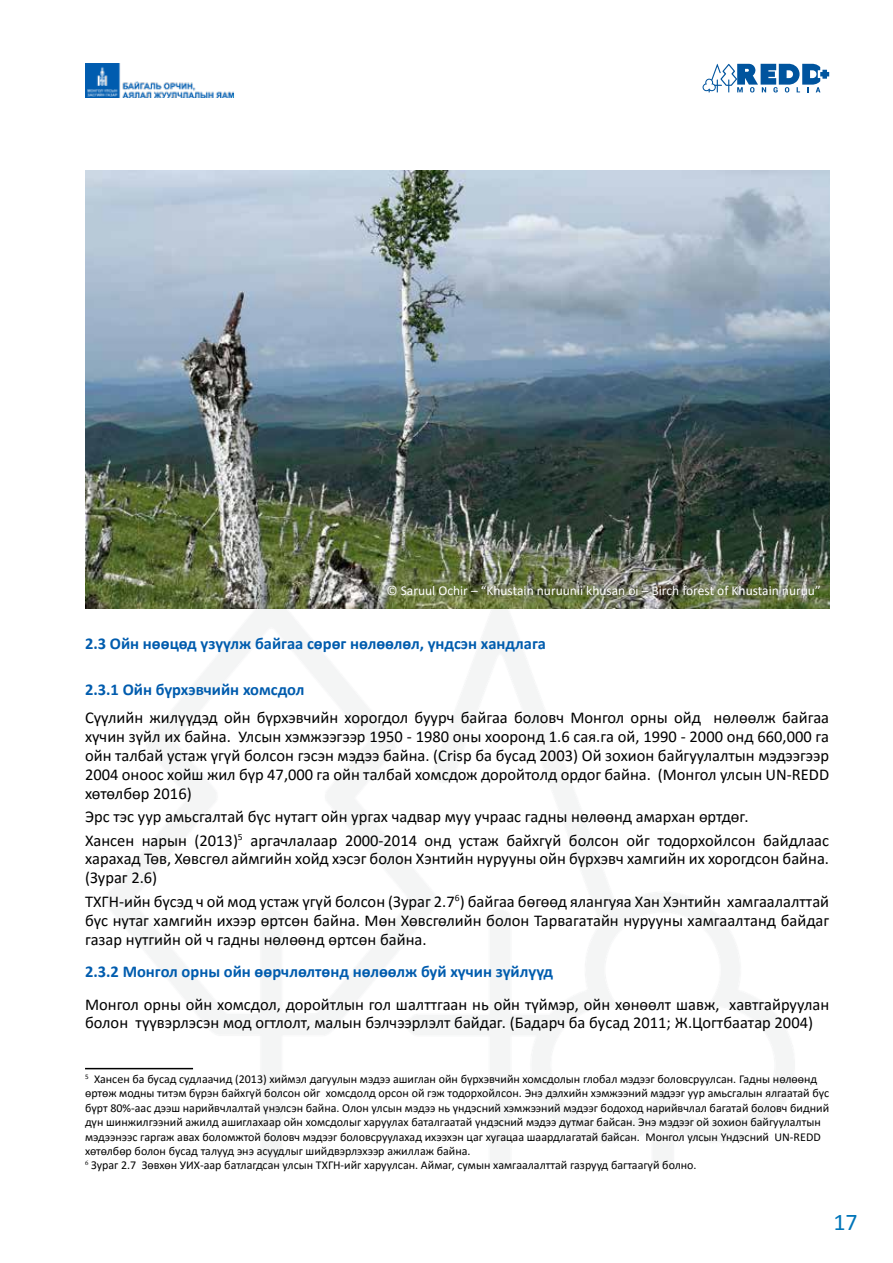
<style>
.page{position:relative;width:893px;height:1263px;background:#fff}
.page>*{position:absolute;margin:0;border:0;box-sizing:border-box;transform-origin:0 0}
.t1{font:24px "Calibri";color:#0075b9}
.t2{font:16.5px/18.9px "Calibri";color:#000}
.t3{font:700 16.5px "Calibri";color:#005cae}
.t4{font:13.5px "Calibri";color:#fff}
.t5{font:12px/14.4px "Calibri";color:#000}
</style>
<div class="page">
<img style="left:85px;top:596px;width:745px;height:570px">
<svg style="left:703px;top:64px;width:126px;height:28px"></svg>
<img style="left:85px;top:64px;width:149px;height:34px">
<hr style="left:85px;top:1068px;width:108px;height:1px;background:#000">
<img style="left:85px;top:170px;width:744px;height:438px">
<p class="t4" style="left:386px;top:581px;width:436px">© Saruul Ochir – “Khustain nuruunii khusan oi – Birch forest of Khustain nuruu”</p>
<p class="t3" style="left:85px;top:632px;width:462px">2.3 Ойн нөөцөд үзүүлж байгаа сөрөг нөлөөлөл, үндсэн хандлага</p>
<p class="t3" style="left:85px;top:678px;width:221px">2.3.1 Ойн бүрхэвчийн хомсдол</p>
<p class="t2" style="left:85px;top:708px;width:746px;text-align:justify">Сүүлийн жилүүдэд ойн бүрхэвчийн хорогдол буурч байгаа боловч Монгол орны ойд нөлөөлж байгаа хүчин зүйл их байна. Улсын хэмжээгээр 1950 - 1980 оны хооронд 1.6 сая.га ой, 1990 - 2000 онд 660,000 га ойн талбай устаж үгүй болсон гэсэн мэдээ байна. (Crisp ба бусад 2003) Ой зохион байгуулалтын мэдээгээр 2004 оноос хойш жил бүр 47,000 га ойн талбай хомсдож доройтолд ордог байна. (Монгол улсын UN-REDD хөтөлбөр 2016)</p>
<p class="t2" style="left:85px;top:805px;width:746px;line-height:23.2px">Эрс тэс уур амьсгалтай бүс нутагт ойн ургах чадвар муу учраас гадны нөлөөнд амархан өртдөг.<br>Хансен нарын (2013)<sup>5</sup> аргачлалаар 2000-2014 онд устаж байхгүй болсон ойг тодорхойлсон байдлаас</p>
<p class="t2" style="left:85px;top:849px;width:746px">харахад Төв, Хөвсгөл аймгийн хойд хэсэг болон Хэнтийн нурууны ойн бүрхэвч хамгийн их хорогдсон байна. (Зураг 2.6)</p>
<p class="t2" style="left:85px;top:891px;width:746px;text-align:justify">ТХГН-ийн бүсэд ч ой мод устаж үгүй болсон (Зураг 2.7<sup>6</sup>) байгаа бөгөөд ялангуяа Хан Хэнтийн хамгаалалттай бүс нутаг хамгийн ихээр өртсөн байна. Мөн Хөвсгөлийн болон Тарвагатайн нурууны хамгаалтанд байдаг газар нутгийн ой ч гадны нөлөөнд өртсөн байна.</p>
<p class="t3" style="left:85px;top:959px;width:470px">2.3.2 Монгол орны ойн өөрчлөлтөнд нөлөөлж буй хүчин зүйлүүд</p>
<p class="t2" style="left:85px;top:994px;width:746px;line-height:18px">Монгол орны ойн хомсдол, доройтлын гол шалттгаан нь ойн түймэр, ойн хөнөөлт шавж, хавтгайруулан болон түүвэрлэсэн мод огтлолт, малын бэлчээрлэлт байдаг. (Бадарч ба бусад 2011; Ж.Цогтбаатар 2004)</p>
<p class="t5" style="left:85px;top:1071px;width:746px"><sup>5</sup> Хансен ба бусад судлаачид (2013) хиймэл дагуулын мэдээ ашиглан ойн бүрхэвчийн хомсдолын глобал мэдээг боловсруулсан. Гадны нөлөөнд өртөж модны титэм бүрэн байхгүй болсон ойг хомсдолд орсон ой гэж тодорхойлсон. Энэ дэлхийн хэмжээний мэдээг уур амьсгалын ялгаатай бүс бүрт 80%-аас дээш нарийвчлалтай үнэлсэн байна. Олон улсын мэдээ нь үндэсний хэмжээний мэдээг бодоход нарийвчлал багатай боловч бидний дүн шинжилгээний ажилд ашиглахаар ойн хомсдолыг харуулах баталгаатай үндэсний мэдээ дутмаг байсан. Энэ мэдээг ой зохион байгуулалтын мэдээнээс гаргаж авах боломжтой боловч мэдээг боловсруулахад ихээхэн цаг хугацаа шаардлагатай байсан. Монгол улсын Үндэсний UN-REDD хөтөлбөр болон бусад талууд энэ асуудлыг шийдвэрлэхээр ажиллаж байна.<br><sup>6</sup> Зураг 2.7 Зөвхөн УИХ-аар батлагдсан улсын ТХГН-ийг харуулсан. Аймаг, сумын хамгаалалттай газрууд багтаагүй болно.</p>
<h1 class="t1" style="left:833px;top:1205px;width:26px">17</h1>
</div>
